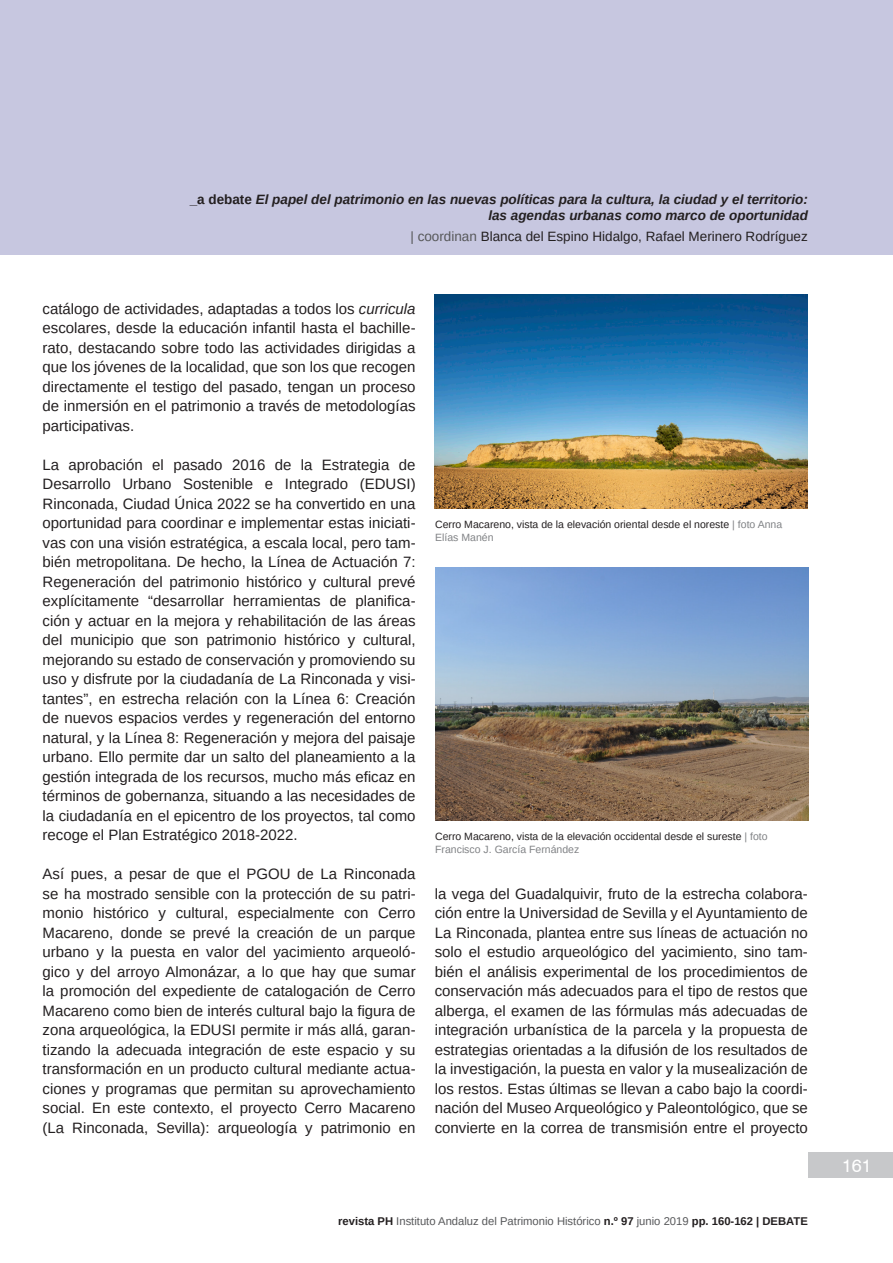
<style>
.page{position:relative;width:893px;height:1263px;background:#fff}
.page>*{position:absolute;margin:0;border:0;box-sizing:border-box;transform-origin:0 0}
.t1{font:18px "Swiss 721 BT";color:#fff}
.t2{font:15px/19.5px "Arimo";color:#231f20;text-align:justify}
.t3{font:italic 700 13.5px/16.2px "Arimo";color:#231f20;text-align:right}
.t4{font:13.5px "Arimo";color:#231f20}
.t5{font:11.25px "Arimo";color:#57585a}
.Pie_de_Foto{font:10.5px/12.6px "Arimo";color:#231f20}
.s1{font-style:normal}
.s2{color:#57585a}
.s3{font-style:italic}
.s4{color:#808285}
.s5{font-weight:700;color:#231f20}
</style>
<div class="page">
<div style="left:0;top:0;width:893px;height:255px;background:#c7c7e0"></div>
<div style="left:808px;top:1152px;width:85px;height:26px;background:#c7c8ca"></div>
<img style="left:435px;top:294px;width:373px;height:215px">
<img style="left:435px;top:567px;width:373px;height:254px">
<p class="t3" style="left:190px;top:191px;width:620px"><span class="s1">_a debate</span> El papel del patrimonio en las nuevas políticas para la cultura, la ciudad y el territorio: las agendas urbanas como marco de oportunidad</p>
<p class="t4" style="left:410px;top:228px;width:399px"><span class="s2">| coordinan</span> Blanca del Espino Hidalgo, Rafael Merinero Rodríguez</p>
<p class="t2" style="left:43px;top:299px;width:375px">catálogo de actividades, adaptadas a todos los <span class="s3">curricula </span>escolares, desde la educación infantil hasta el bachille&shy;rato, destacando sobre todo las actividades dirigidas a que los jóvenes de la localidad, que son los que recogen directamente el testigo del pasado, tengan un proceso de inmersión en el patrimonio a través de metodologías participativas.</p>
<p class="t2" style="left:43px;top:455px;width:375px">La aprobación el pasado 2016 de la Estrategia de Desarrollo Urbano Sostenible e Integrado (EDUSI)<br>Rinconada, Ciudad Única 2022 se ha convertido en una oportunidad para coordinar e implementar estas iniciati&shy;vas con una visión estratégica, a escala local, pero tam&shy;bién metropolitana. De hecho, la Línea de Actuación 7:<br>Regeneración del patrimonio histórico y cultural prevé explícitamente “desarrollar herramientas de planifica&shy;ción y actuar en la mejora y rehabilitación de las áreas del municipio que son patrimonio histórico y cultural, mejorando su estado de conservación y promoviendo su uso y disfrute por la ciudadanía de La Rinconada y visi&shy;tantes”, en estrecha relación con la Línea 6: Creación de nuevos espacios verdes y regeneración del entorno natural, y la Línea 8: Regeneración y mejora del paisaje urbano. Ello permite dar un salto del planeamiento a la gestión integrada de los recursos, mucho más eficaz en términos de gobernanza, situando a las necesidades de la ciudadanía en el epicentro de los proyectos, tal como recoge el Plan Estratégico 2018-2022.</p>
<p class="t2" style="left:43px;top:864px;width:375px">Así pues, a pesar de que el PGOU de La Rinconada se ha mostrado sensible con la protección de su patri&shy;monio histórico y cultural, especialmente con Cerro Macareno, donde se prevé la creación de un parque urbano y la puesta en valor del yacimiento arqueoló&shy;gico y del arroyo Almonázar, a lo que hay que sumar la promoción del expediente de catalogación de Cerro Macareno como bien de interés cultural bajo la figura de zona arqueológica, la EDUSI permite ir más allá, garan&shy;tizando la adecuada integración de este espacio y su transformación en un producto cultural mediante actua&shy;ciones y programas que permitan su aprovechamiento social. En este contexto, el proyecto Cerro Macareno (La Rinconada, Sevilla): arqueología y patrimonio en</p>
<p class="Pie_de_Foto" style="left:435px;top:518px;width:349px">Cerro Macareno, vista de la elevación oriental desde el noreste <span class="s4">| foto Anna<br>Elías Manén</span></p>
<p class="Pie_de_Foto" style="left:435px;top:830px;width:334px">Cerro Macareno, vista de la elevación occidental desde el sureste <span class="s4">| foto<br>Francisco J. García Fernández</span></p>
<p class="t2" style="left:435px;top:884px;width:375px">la vega del Guadalquivir, fruto de la estrecha colabora&shy;ción entre la Universidad de Sevilla y el Ayuntamiento de La Rinconada, plantea entre sus líneas de actuación no solo el estudio arqueológico del yacimiento, sino tam&shy;bién el análisis experimental de los procedimientos de conservación más adecuados para el tipo de restos que alberga, el examen de las fórmulas más adecuadas de integración urbanística de la parcela y la propuesta de estrategias orientadas a la difusión de los resultados de la investigación, la puesta en valor y la musealización de los restos. Estas últimas se llevan a cabo bajo la coordi&shy;nación del Museo Arqueológico y Paleontológico, que se convierte en la correa de transmisión entre el proyecto</p>
<p class="t5" style="left:338px;top:1213px;width:471px"><span class="s5">revista PH</span> Instituto Andaluz del Patrimonio Histórico <span class="s5">n.º 97</span> junio 2019 <span class="s5">pp. 160-162 | DEBATE</span></p>
<p class="t1" style="left:842px;top:1154px;width:31px">161</p>
</div>
